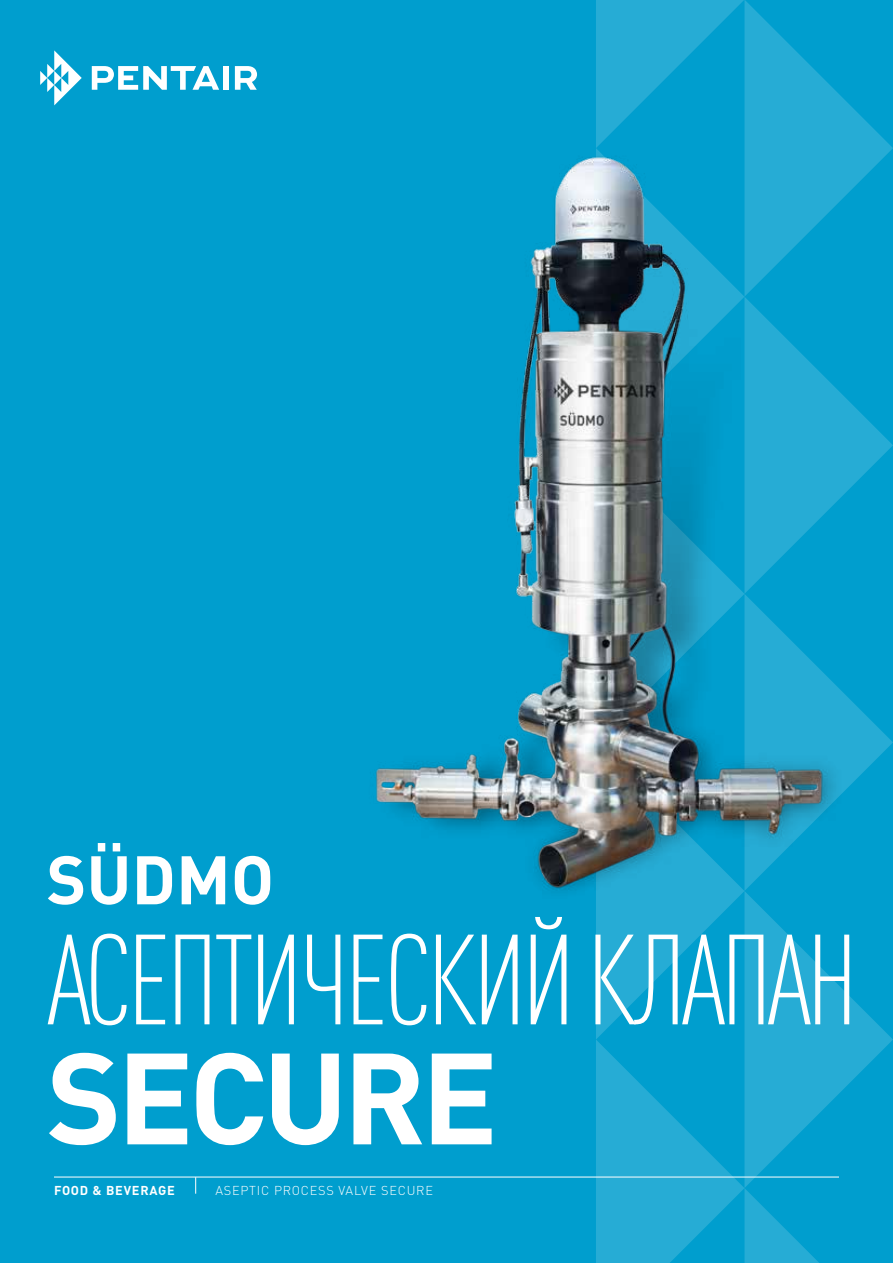
<style>
.page{position:relative;width:893px;height:1263px;background:#009ece}
.page>*{position:absolute;margin:0;border:0;box-sizing:border-box;transform-origin:0 0}
.t1{font:700 127.5px "DIN Pro";letter-spacing:-.04em;color:#fff}
.t2{font:300 condensed 126px "DIN Pro";letter-spacing:-.04em;color:#fff}
.t3{font:700 67.5px "DIN Pro";color:#fff}
.t4{font:300 12.75px "DIN Pro";letter-spacing:.06em;color:#fff}
.t5{font:700 12.75px "DIN Pro";letter-spacing:.06em;color:#fff}
</style>
<div class="page">
<svg style="left:596px;top:0;width:297px;height:148px;fill:#26acd5"></svg>
<svg style="left:596px;top:742px;width:297px;height:435px"></svg>
<svg style="left:596px;top:1039px;width:237px;height:224px;fill:#26acd5"></svg>
<svg style="left:40px;top:50px;width:42px;height:55px"></svg>
<svg style="left:92px;top:66px;width:127px;height:24px"></svg>
<div style="left:223px;top:66px;width:6px;height:24px;background:#fff"></div>
<svg style="left:235px;top:66px;width:22px;height:24px"></svg>
<hr style="left:54px;top:1177px;width:785px;height:1px;background:#fff">
<svg style="left:195px;top:1177px;width:1px;height:17px"></svg>
<img style="left:376px;top:121px;width:507px;height:787px">
<h3 class="t3" style="left:47px;top:824px;width:229px">SÜDMO</h3>
<h2 class="t2" style="left:47px;top:891px;width:813px">АСЕПТИЧЕСКИЙ КЛАПАН</h2>
<h1 class="t1" style="left:47px;top:992px;width:453px">SECURE</h1>
<p class="t5" style="left:54px;top:1180px;width:122px">FOOD &amp; BEVERAGE</p>
<p class="t4" style="left:215px;top:1181px;width:219px">ASEPTIC PROCESS VALVE SECURE</p>
</div>
